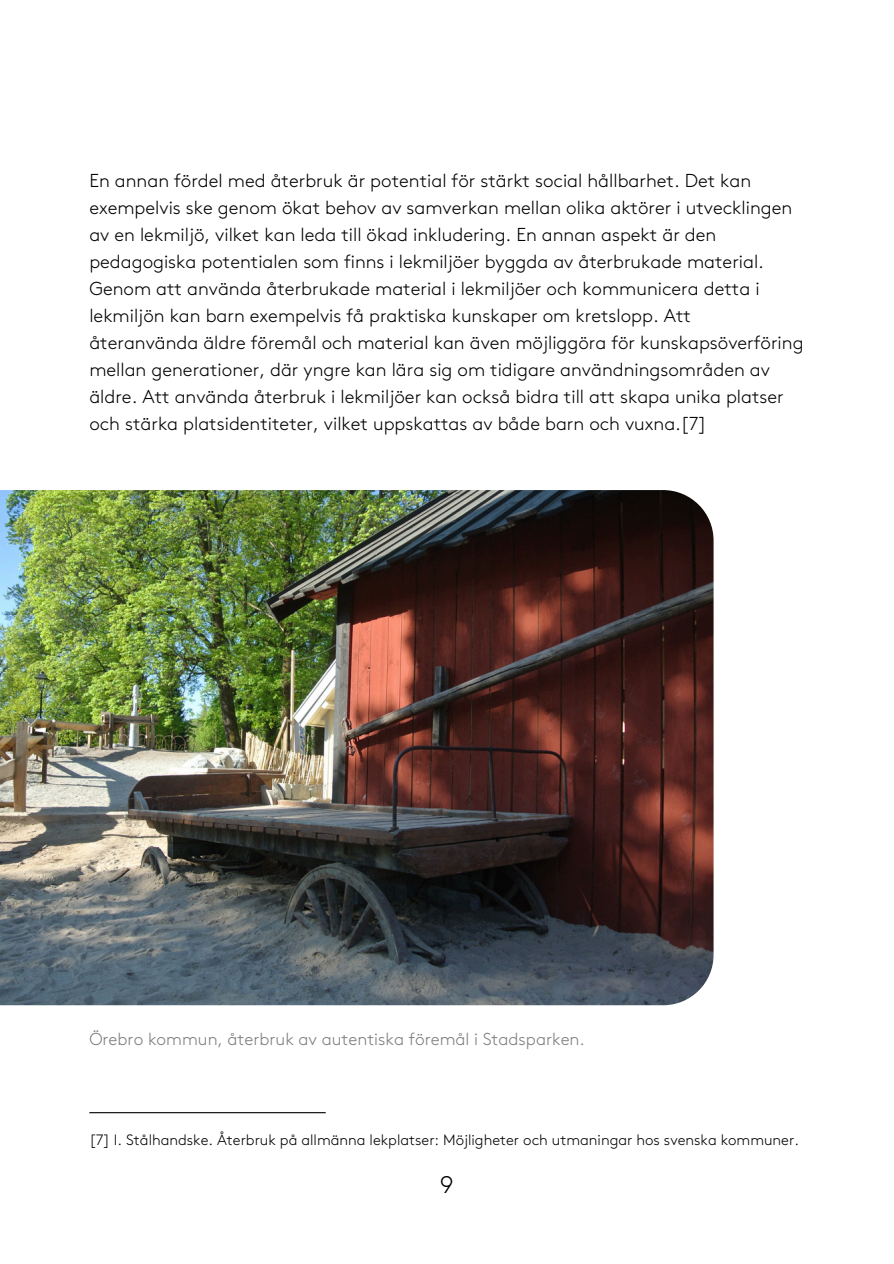
<style>
.page{position:relative;width:894px;height:1264px;background:#fff}
.page>*{position:absolute;margin:0;border:0;box-sizing:border-box;transform-origin:0 0}
.t1{font:300 24px "Brown Std";color:#000}
.t2{font:300 18.75px/27px "Brown Std";color:#000}
.t3{font:300 17.25px "Brown Std";color:#7d7d7d}
.t4{font:300 15px "Brown Std";color:#000}
</style>
<div class="page">
<hr style="left:89px;top:1112px;width:236px;height:1px;background:#000">
<img style="left:0;top:490px;width:713px;height:515px">
<h1 class="t2" style="left:89px;top:169px;width:715px">En annan fördel med återbruk är potential för stärkt social hållbarhet. Det kan exempelvis ske genom ökat behov av samverkan mellan olika aktörer i utvecklingen av en lekmiljö, vilket kan leda till ökad inkludering. En annan aspekt är den pedagogiska potentialen som finns i lekmiljöer byggda av återbrukade material.<br>Genom att använda återbrukade material i lekmiljöer och kommunicera detta i lekmiljön kan barn exempelvis få praktiska kunskaper om kretslopp. Att återanvända äldre föremål och material kan även möjliggöra för kunskapsöverföring mellan generationer, där yngre kan lära sig om tidigare användningsområden av äldre. Att använda återbruk i lekmiljöer kan också bidra till att skapa unika platser och stärka platsidentiteter, vilket uppskattas av både barn och vuxna.[7]</h1>
<p class="t3" style="left:89px;top:1032px;width:497px">Örebro kommun, återbruk av autentiska föremål i Stadsparken.</p>
<p class="t4" style="left:89px;top:1133px;width:710px">[7] I. Stålhandske. Återbruk på allmänna lekplatser: Möjligheter och utmaningar hos svenska kommuner.</p>
<h1 class="t1" style="left:440px;top:1175px;width:15px">9</h1>
</div>
